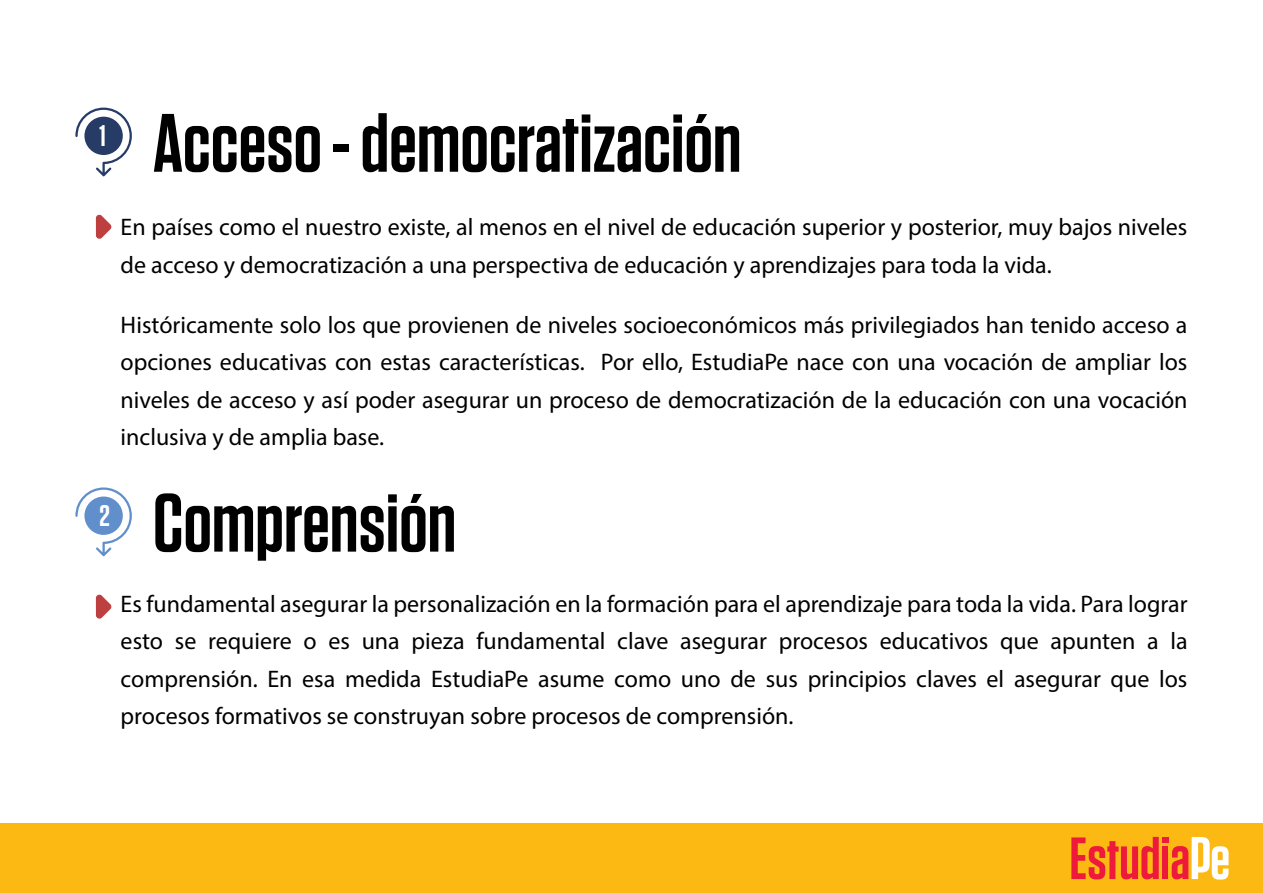
<style>
.page{position:relative;width:1263px;height:893px;background:#fff}
.page>*{position:absolute;margin:0;border:0;box-sizing:border-box;transform-origin:0 0}
.t1{font:600 82.5px "Tungsten";color:#000}
.t2{font:600 29.85px "Tungsten";color:#fff}
.t3{font:24px/37.5px "Myriad Pro";color:#000;text-align:justify}
</style>
<div class="page">
<div style="left:0;top:824px;width:1263px;height:69px;background:#fdb913"></div>
<svg style="left:1071px;top:837px;width:157px;height:43px"></svg>
<svg style="left:96px;top:214px;width:16px;height:25px"></svg>
<svg style="left:75px;top:108px;width:57px;height:68px"></svg>
<svg style="left:96px;top:594px;width:16px;height:25px"></svg>
<svg style="left:75px;top:487px;width:57px;height:69px"></svg>
<p class="t2" style="left:99px;top:120px;width:8px">1</p>
<h1 class="t1" style="left:153px;top:100px;width:590px">Acceso - democratización</h1>
<p class="t3" style="left:121px;top:208px;width:1068px">En países como el nuestro existe, al menos en el nivel de educación superior y posterior, muy bajos niveles de acceso y democratización a una perspectiva de educación y aprendizajes para toda la vida.</p>
<p class="t3" style="left:121px;top:306px;width:1068px">Históricamente solo los que provienen de niveles socioeconómicos más privilegiados han tenido acceso a opciones educativas con estas características. Por ello, EstudiaPe nace con una vocación de ampliar los niveles de acceso y así poder asegurar un proceso de democratización de la educación con una vocación inclusiva y de amplia base.</p>
<p class="t2" style="left:99px;top:500px;width:12px">2</p>
<h1 class="t1" style="left:153px;top:479px;width:305px">Comprensión</h1>
<p class="t3" style="left:121px;top:584px;width:1068px">Es fundamental asegurar la personalización en la formación para el aprendizaje para toda la vida. Para lograr esto se requiere o es una pieza fundamental clave asegurar procesos educativos que apunten a la comprensión. En esa medida EstudiaPe asume como uno de sus principios claves el asegurar que los procesos formativos se construyan sobre procesos de comprensión.</p>
</div>
